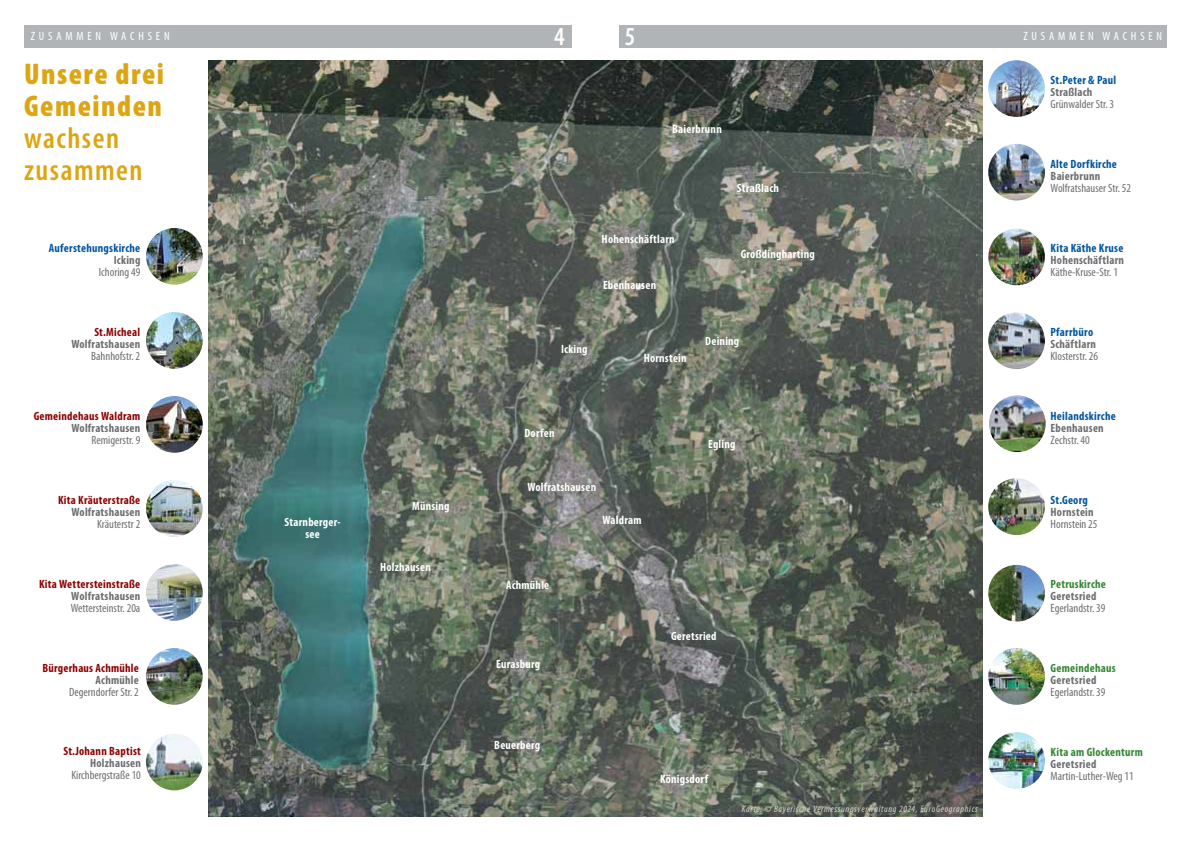
<style>
.page{position:relative;width:1191px;height:842px;background:#fff}
.page>*{position:absolute;margin:0;border:0;box-sizing:border-box;transform-origin:0 0}
.t1{font:900 condensed 30px/32px "Myriad Pro";letter-spacing:.05em;color:#dda511}
.t2{font:600 condensed 30px/32px "Myriad Pro";letter-spacing:.05em;color:#dda511}
.t3{font:600 condensed 26px "Myriad Pro";color:#fff}
.t4{font:condensed 12px "Myriad Pro";color:#6d6e71}
.t5{font:700 condensed 12px/12px "Myriad Pro";letter-spacing:.02em;color:#fff;text-align:center}
.t6{font:700 condensed 12px "Myriad Pro";letter-spacing:.02em;color:#6d6e71}
.t7{font:700 condensed 12px "Myriad Pro";letter-spacing:.02em;color:#8b0304}
.t8{font:700 condensed 12px "Myriad Pro";letter-spacing:.02em;color:#00569f}
.t9{font:700 condensed 12px "Myriad Pro";letter-spacing:.02em;color:#348734}
.t10{font:condensed 12px "Myriad Pro";color:#fff}
.t11{font:italic condensed 9.5px "Myriad Pro";letter-spacing:.07em;color:#d5d9cb}
</style>
<div class="page">
<img style="left:208px;top:60px;width:774px;height:756px">
<div style="left:24px;top:26px;width:547px;height:22px;background:#b1b4b6"></div>
<div style="left:619px;top:26px;width:547px;height:22px;background:#b1b4b6"></div>
<img style="left:146px;top:396px;width:57px;height:57px;border-radius:28px">
<img style="left:146px;top:228px;width:57px;height:57px;border-radius:28px">
<img style="left:146px;top:564px;width:57px;height:57px;border-radius:28px">
<img style="left:146px;top:480px;width:57px;height:57px;border-radius:28px">
<img style="left:988px;top:144px;width:57px;height:57px;border-radius:28px">
<img style="left:146px;top:312px;width:57px;height:57px;border-radius:28px">
<img style="left:988px;top:312px;width:57px;height:57px;border-radius:28px">
<img style="left:989px;top:395px;width:56px;height:57px;border-radius:28px">
<img style="left:988px;top:229px;width:57px;height:56px;border-radius:28px">
<img style="left:988px;top:60px;width:57px;height:57px;border-radius:28px">
<img style="left:146px;top:734px;width:57px;height:56px;border-radius:28px">
<img style="left:988px;top:478px;width:57px;height:57px;border-radius:28px">
<img style="left:988px;top:565px;width:57px;height:56px;border-radius:28px">
<img style="left:988px;top:648px;width:57px;height:57px;border-radius:28px">
<img style="left:988px;top:732px;width:57px;height:57px;border-radius:28px">
<img style="left:146px;top:648px;width:57px;height:57px;border-radius:28px">
<p class="t10" style="left:31px;top:29px;width:18px">Z usammen</p>
<p class="t10" style="left:110px;top:29px;width:10px">wachsen</p>
<h2 class="t3" style="left:554px;top:20px;width:12px">4</h2>
<h2 class="t3" style="left:624px;top:20px;width:12px">5</h2>
<p class="t10" style="left:1023px;top:29px;width:18px">Z usammen</p>
<p class="t10" style="left:1102px;top:29px;width:10px">wachsen</p>
<h1 class="t1" style="left:24px;top:57px;width:141px">Unsere drei<br>Gemeinden</h1>
<h1 class="t2" style="left:24px;top:121px;width:120px">wachsen zusammen</h1>
<p class="t8" style="left:1050px;top:73px;width:67px">St.Peter &amp; Paul</p>
<p class="t6" style="left:1050px;top:85px;width:43px">Straßlach</p>
<p class="t4" style="left:1050px;top:97px;width:65px">Grünwalder Str. 3</p>
<p class="t5" style="left:672px;top:123px;width:51px">Baierbrunn</p>
<p class="t8" style="left:1050px;top:157px;width:68px">Alte Dorfkirche</p>
<p class="t6" style="left:1050px;top:169px;width:51px">Baierbrunn</p>
<p class="t4" style="left:1050px;top:181px;width:82px">Wolfratshauser Str. 52</p>
<p class="t5" style="left:737px;top:182px;width:44px">Straßlach</p>
<p class="t8" style="left:49px;top:241px;width:93px">Auferstehungskirche</p>
<p class="t6" style="left:114px;top:253px;width:28px">Icking</p>
<p class="t4" style="left:99px;top:265px;width:43px">Ichoring 49</p>
<p class="t5" style="left:601px;top:233px;width:75px">Hohenschäftlarn</p>
<p class="t5" style="left:603px;top:278px;width:55px">Ebenhausen</p>
<p class="t5" style="left:740px;top:248px;width:76px">Großdingharting</p>
<p class="t8" style="left:1050px;top:241px;width:74px">Kita Käthe Kruse</p>
<p class="t6" style="left:1050px;top:253px;width:75px">Hohenschäftlarn</p>
<p class="t4" style="left:1050px;top:265px;width:69px">Käthe-Kruse-Str. 1</p>
<p class="t7" style="left:94px;top:325px;width:47px">St.Micheal</p>
<p class="t6" style="left:71px;top:337px;width:70px">Wolfratshausen</p>
<p class="t4" style="left:91px;top:349px;width:51px">Bahnhofstr. 2</p>
<p class="t5" style="left:561px;top:343px;width:28px">Icking</p>
<p class="t5" style="left:643px;top:352px;width:44px">Hornstein</p>
<p class="t5" style="left:705px;top:335px;width:36px">Deining</p>
<p class="t8" style="left:1050px;top:325px;width:44px">Pfarrbüro</p>
<p class="t6" style="left:1050px;top:337px;width:47px">Schäftlarn</p>
<p class="t4" style="left:1050px;top:349px;width:49px">Klosterstr. 26</p>
<p class="t7" style="left:34px;top:409px;width:108px">Gemeindehaus Waldram</p>
<p class="t6" style="left:71px;top:421px;width:70px">Wolfratshausen</p>
<p class="t4" style="left:92px;top:433px;width:50px">Remigerstr. 9</p>
<p class="t5" style="left:524px;top:427px;width:31px">Dorfen</p>
<p class="t5" style="left:708px;top:438px;width:29px">Egling</p>
<p class="t8" style="left:1050px;top:409px;width:67px">Heilandskirche</p>
<p class="t6" style="left:1050px;top:421px;width:55px">Ebenhausen</p>
<p class="t4" style="left:1050px;top:433px;width:41px">Zechstr. 40</p>
<p class="t5" style="left:527px;top:480px;width:70px">Wolfratshausen</p>
<p class="t7" style="left:58px;top:493px;width:84px">Kita Kräuterstraße</p>
<p class="t6" style="left:71px;top:505px;width:70px">Wolfratshausen</p>
<p class="t4" style="left:97px;top:517px;width:45px">Kräuterstr 2</p>
<p class="t5" style="left:284px;top:515px;width:58px">Starnberger&shy;see</p>
<p class="t5" style="left:412px;top:500px;width:39px">Münsing</p>
<p class="t8" style="left:1050px;top:493px;width:39px">St.Georg</p>
<p class="t6" style="left:1050px;top:505px;width:45px">Hornstein</p>
<p class="t5" style="left:602px;top:514px;width:41px">Waldram</p>
<p class="t4" style="left:1050px;top:517px;width:48px">Hornstein 25</p>
<p class="t5" style="left:380px;top:561px;width:52px">Holzhausen</p>
<p class="t7" style="left:39px;top:577px;width:103px">Kita Wettersteinstraße</p>
<p class="t6" style="left:71px;top:589px;width:71px">Wolfratshausen</p>
<p class="t4" style="left:71px;top:601px;width:71px">Wettersteinstr. 20a</p>
<p class="t5" style="left:506px;top:579px;width:45px">Achmühle</p>
<p class="t9" style="left:1050px;top:577px;width:57px">Petruskirche</p>
<p class="t6" style="left:1050px;top:589px;width:47px">Geretsried</p>
<p class="t4" style="left:1050px;top:601px;width:56px">Egerlandstr. 39</p>
<p class="t5" style="left:671px;top:630px;width:47px">Geretsried</p>
<p class="t7" style="left:42px;top:661px;width:98px">Bürgerhaus Achmühle</p>
<p class="t6" style="left:96px;top:673px;width:45px">Achmühle</p>
<p class="t4" style="left:69px;top:685px;width:71px">Degerndorfer Str. 2</p>
<p class="t5" style="left:496px;top:657px;width:46px">Eurasburg</p>
<p class="t9" style="left:1050px;top:661px;width:66px">Gemeindehaus</p>
<p class="t6" style="left:1050px;top:673px;width:47px">Geretsried</p>
<p class="t4" style="left:1050px;top:685px;width:56px">Egerlandstr. 39</p>
<p class="t7" style="left:63px;top:743px;width:79px">St.Johann Baptist</p>
<p class="t6" style="left:90px;top:755px;width:52px">Holzhausen</p>
<p class="t4" style="left:71px;top:768px;width:71px">Kirchbergstraße 10</p>
<p class="t5" style="left:494px;top:739px;width:47px">Beuerberg</p>
<p class="t5" style="left:660px;top:773px;width:50px">Königsdorf</p>
<p class="t9" style="left:1050px;top:745px;width:94px">Kita am Glockenturm</p>
<p class="t6" style="left:1050px;top:757px;width:47px">Geretsried</p>
<p class="t4" style="left:1050px;top:769px;width:85px">Martin-Luther-Weg 11</p>
<p class="t11" style="left:742px;top:803px;width:237px">Karte: © Bayerische Vermessungsverwaltung 2024, EuroGeographics</p>
</div>
